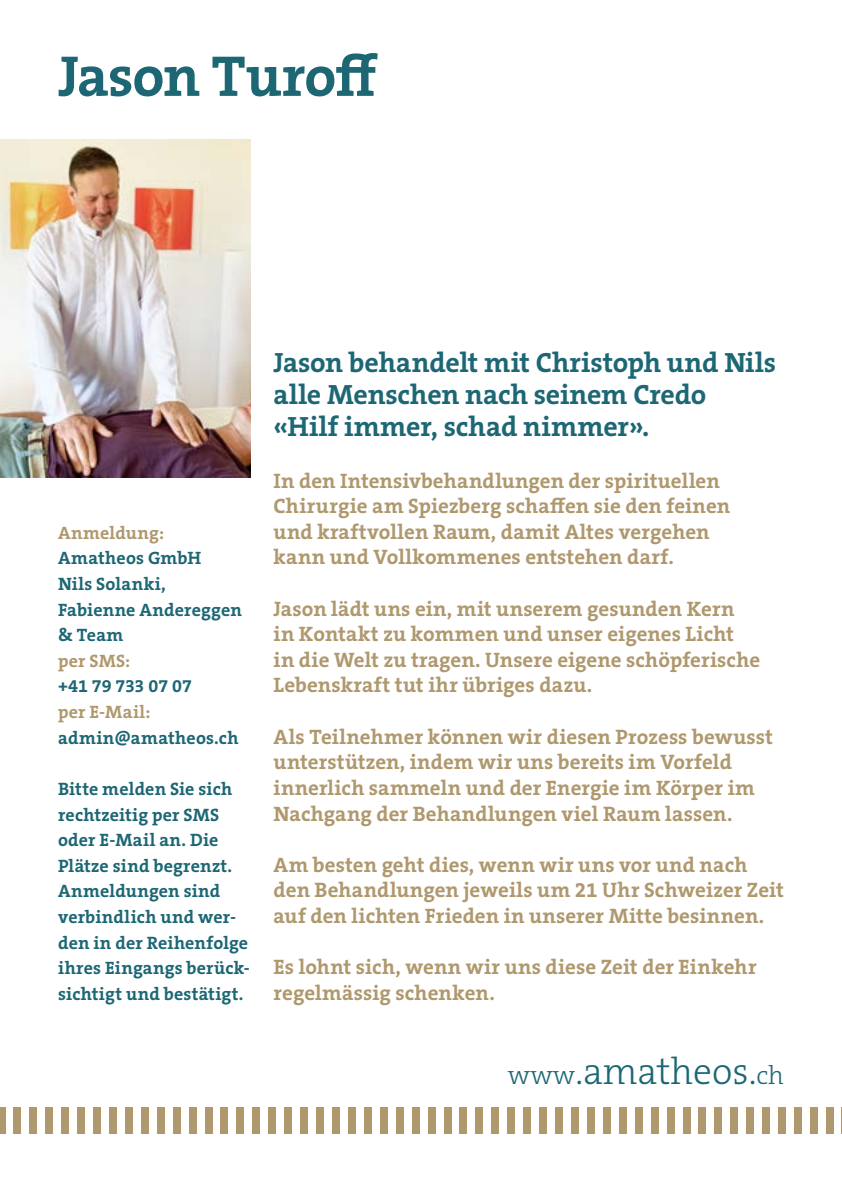
<style>
.page{position:relative;width:842px;height:1191px;background:#fff}
.page>*{position:absolute;margin:0;border:0;box-sizing:border-box;transform-origin:0 0}
.t1{font:700 58px "The Serif B W7";letter-spacing:-.015em;color:#1d6775}
.t2{font:300 37.6px "The Serif B W3";color:#1d6775}
.t3{font:700 28px/32px "The Serif B W7";letter-spacing:-.005em;color:#1d6775}
.t4{font:700 21px/25.6px "The Serif B W7";letter-spacing:.005em;color:#af986d}
.t5{font:700 18px/25.6px "The Serif B W7";letter-spacing:.01em;color:#1d6775}
.t6{font:700 18px "The Serif B W7";letter-spacing:.01em;color:#af986d}
.s1{color:#af986d}
.s2{font-size:26px}
</style>
<div class="page">
<img style="left:0;top:140px;width:251px;height:338px">
<div style="left:0;top:1107px;width:5px;height:27px;background:#af986d"></div>
<div style="left:13px;top:1107px;width:8px;height:27px;background:#af986d"></div>
<div style="left:29px;top:1107px;width:8px;height:27px;background:#af986d"></div>
<div style="left:45px;top:1107px;width:8px;height:27px;background:#af986d"></div>
<div style="left:61px;top:1107px;width:8px;height:27px;background:#af986d"></div>
<div style="left:77px;top:1107px;width:8px;height:27px;background:#af986d"></div>
<div style="left:93px;top:1107px;width:8px;height:27px;background:#af986d"></div>
<div style="left:109px;top:1107px;width:8px;height:27px;background:#af986d"></div>
<div style="left:125px;top:1107px;width:8px;height:27px;background:#af986d"></div>
<div style="left:141px;top:1107px;width:8px;height:27px;background:#af986d"></div>
<div style="left:157px;top:1107px;width:8px;height:27px;background:#af986d"></div>
<div style="left:173px;top:1107px;width:8px;height:27px;background:#af986d"></div>
<div style="left:189px;top:1107px;width:8px;height:27px;background:#af986d"></div>
<div style="left:205px;top:1107px;width:7px;height:27px;background:#af986d"></div>
<div style="left:220px;top:1107px;width:8px;height:27px;background:#af986d"></div>
<div style="left:236px;top:1107px;width:8px;height:27px;background:#af986d"></div>
<div style="left:252px;top:1107px;width:8px;height:27px;background:#af986d"></div>
<div style="left:268px;top:1107px;width:8px;height:27px;background:#af986d"></div>
<div style="left:284px;top:1107px;width:8px;height:27px;background:#af986d"></div>
<div style="left:300px;top:1107px;width:8px;height:27px;background:#af986d"></div>
<div style="left:316px;top:1107px;width:8px;height:27px;background:#af986d"></div>
<div style="left:332px;top:1107px;width:8px;height:27px;background:#af986d"></div>
<div style="left:348px;top:1107px;width:8px;height:27px;background:#af986d"></div>
<div style="left:364px;top:1107px;width:8px;height:27px;background:#af986d"></div>
<div style="left:380px;top:1107px;width:8px;height:27px;background:#af986d"></div>
<div style="left:396px;top:1107px;width:8px;height:27px;background:#af986d"></div>
<div style="left:412px;top:1107px;width:8px;height:27px;background:#af986d"></div>
<div style="left:428px;top:1107px;width:8px;height:27px;background:#af986d"></div>
<div style="left:443px;top:1107px;width:8px;height:27px;background:#af986d"></div>
<div style="left:459px;top:1107px;width:8px;height:27px;background:#af986d"></div>
<div style="left:475px;top:1107px;width:8px;height:27px;background:#af986d"></div>
<div style="left:491px;top:1107px;width:8px;height:27px;background:#af986d"></div>
<div style="left:507px;top:1107px;width:8px;height:27px;background:#af986d"></div>
<div style="left:523px;top:1107px;width:8px;height:27px;background:#af986d"></div>
<div style="left:539px;top:1107px;width:8px;height:27px;background:#af986d"></div>
<div style="left:555px;top:1107px;width:8px;height:27px;background:#af986d"></div>
<div style="left:571px;top:1107px;width:8px;height:27px;background:#af986d"></div>
<div style="left:587px;top:1107px;width:8px;height:27px;background:#af986d"></div>
<div style="left:603px;top:1107px;width:8px;height:27px;background:#af986d"></div>
<div style="left:619px;top:1107px;width:8px;height:27px;background:#af986d"></div>
<div style="left:635px;top:1107px;width:8px;height:27px;background:#af986d"></div>
<div style="left:651px;top:1107px;width:8px;height:27px;background:#af986d"></div>
<div style="left:667px;top:1107px;width:7px;height:27px;background:#af986d"></div>
<div style="left:682px;top:1107px;width:8px;height:27px;background:#af986d"></div>
<div style="left:698px;top:1107px;width:8px;height:27px;background:#af986d"></div>
<div style="left:714px;top:1107px;width:8px;height:27px;background:#af986d"></div>
<div style="left:730px;top:1107px;width:8px;height:27px;background:#af986d"></div>
<div style="left:746px;top:1107px;width:8px;height:27px;background:#af986d"></div>
<div style="left:762px;top:1107px;width:8px;height:27px;background:#af986d"></div>
<div style="left:778px;top:1107px;width:8px;height:27px;background:#af986d"></div>
<div style="left:794px;top:1107px;width:8px;height:27px;background:#af986d"></div>
<div style="left:810px;top:1107px;width:8px;height:27px;background:#af986d"></div>
<div style="left:826px;top:1107px;width:8px;height:27px;background:#af986d"></div>
<svg style="left:841px;top:1107px;width:1px;height:27px"></svg>
<p class="t1" style="left:58px;top:38px;width:321px">Jason Turoff</p>
<p class="t6" style="left:58px;top:521px;width:107px">Anmeldung:</p>
<p class="t5" style="left:58px;top:545px;width:145px">Amatheos GmbH<br>Nils Solanki,</p>
<p class="t5" style="left:58px;top:596px;width:185px">Fabienne Andereggen &amp; Team</p>
<p class="t5" style="left:58px;top:648px;width:135px"><span class="s1">per SMS:<br></span>+41 79 733 07 07</p>
<p class="t5" style="left:58px;top:699px;width:182px"><span class="s1">per E-Mail: </span>admin@amatheos.ch</p>
<p class="t5" style="left:58px;top:776px;width:193px">Bitte melden Sie sich rechtzeitig per SMS oder E-Mail an. Die<br>Plätze sind begrenzt.<br>Anmeldungen sind verbindlich und wer&shy;den in der Reihenfolge ihres Eingangs berück&shy;sichtigt und bestätigt.</p>
<p class="t3" style="left:274px;top:347px;width:504px">Jason behandelt mit Christoph und Nils alle Menschen nach seinem Credo «Hilf immer, schad nimmer».</p>
<p class="t4" style="left:274px;top:467px;width:458px">In den Intensivbehandlungen der spirituellen Chirurgie am Spiezberg schaffen sie den feinen und kraftvollen Raum, damit Altes vergehen kann und Vollkommenes entstehen darf.</p>
<p class="t4" style="left:274px;top:595px;width:488px">Jason lädt uns ein, mit unserem gesunden Kern in Kontakt zu kommen und unser eigenes Licht in die Welt zu tragen. Unsere eigene schöpferische Lebenskraft tut ihr übriges dazu.</p>
<p class="t4" style="left:274px;top:723px;width:501px">Als Teilnehmer können wir diesen Prozess bewusst unterstützen, indem wir uns bereits im Vorfeld innerlich sammeln und der Energie im Körper im Nachgang der Behandlungen viel Raum lassen.</p>
<p class="t4" style="left:274px;top:851px;width:512px">Am besten geht dies, wenn wir uns vor und nach den Behandlungen jeweils um 21 Uhr Schweizer Zeit auf den lichten Frieden in unserer Mitte besinnen.</p>
<p class="t4" style="left:274px;top:954px;width:485px">Es lohnt sich, wenn wir uns diese Zeit der Einkehr regelmässig schenken.</p>
<p class="t2" style="left:508px;top:1047px;width:277px"><span class="s2">www</span>.amatheos.<span class="s2">ch</span></p>
</div>
